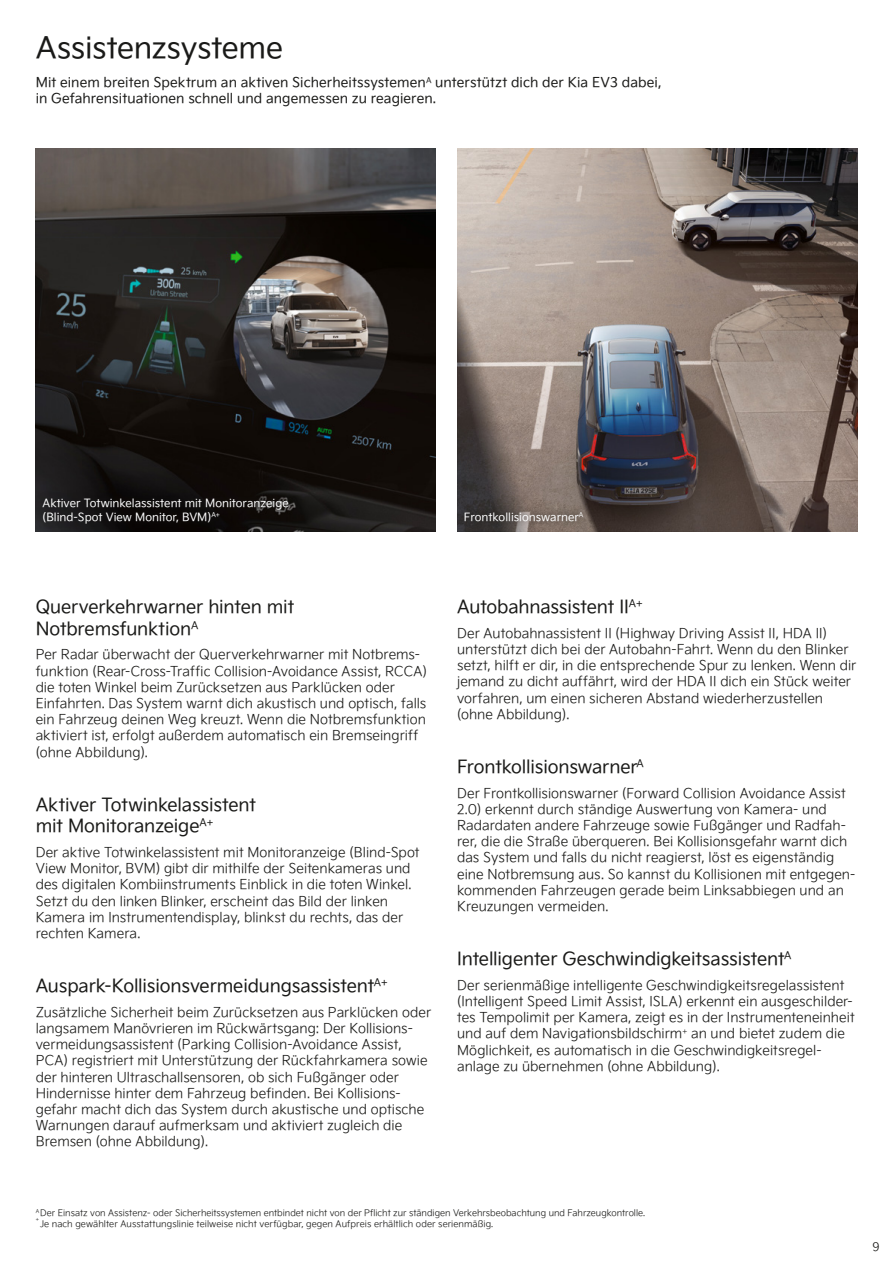
<style>
.page{position:relative;width:893px;height:1263px;background:#fff}
.page>*{position:absolute;margin:0;border:0;box-sizing:border-box;transform-origin:0 0}
.t1{font:29.4px "Kia Signature OTF Regular";letter-spacing:-.01em;color:#1a1a18}
.t2{font:18px/21.6px "Kia Signature OTF Regular";letter-spacing:-.005em;color:#1a1a18}
.t3{font:13.5px/16.2px "Kia Signature OTF Light";letter-spacing:.005em;color:#1a1a18}
.t4{font:13.5px/16.2px "Kia Signature OTF Regular";letter-spacing:.005em;color:#1a1a18}
.t5{font:12px "Kia Signature OTF Light";color:#1a1a18}
.t6{font:11.25px/13.5px "Kia Signature OTF Regular";color:#fff}
.t7{font:9px "Kia Signature OTF Light";color:#1a1a18}
.t8{font:5.25px "Kia Signature OTF Light";color:#1a1a18}
</style>
<div class="page">
<img style="left:36px;top:149px;width:400px;height:382px">
<img style="left:457px;top:149px;width:400px;height:382px">
<div style="left:35px;top:491px;width:261px;height:40px;background:#1a1a18;opacity:.75"></div>
<div style="left:456px;top:504px;width:135px;height:25px;background:#1a1a18;opacity:.75"></div>
<h1 class="t1" style="left:36px;top:26px;width:249px">Assistenzsysteme</h1>
<p class="t4" style="left:36px;top:73px;width:627px">Mit einem breiten Spektrum an aktiven Sicherheitssystemen<sup>A</sup> unterstützt dich der Kia EV3 dabei, in Gefahrensituationen schnell und angemessen zu reagieren.</p>
<p class="t6" style="left:43px;top:496px;width:248px">Aktiver Totwinkelassistent mit Monitoranzeige (Blind-Spot View Monitor, BVM)<sup>A+</sup></p>
<p class="t6" style="left:464px;top:509px;width:121px">Frontkollisionswarner<sup>A</sup></p>
<h2 class="t2" style="left:36px;top:595px;width:260px">Querverkehrwarner hinten mit<br>Notbremsfunktion<sup>A</sup></h2>
<p class="t3" style="left:36px;top:646px;width:393px">Per Radar überwacht der Querverkehrwarner mit Notbrems&shy;funktion (Rear-Cross-Traffic Collision-Avoidance Assist, RCCA) die toten Winkel beim Zurücksetzen aus Parklücken oder Einfahrten. Das System warnt dich akustisch und optisch, falls ein Fahrzeug deinen Weg kreuzt. Wenn die Notbremsfunktion aktiviert ist, erfolgt außerdem automatisch ein Bremseingriff (ohne Abbildung).</p>
<h2 class="t2" style="left:36px;top:792px;width:222px">Aktiver Totwinkelassistent mit Monitoranzeige<sup>A+</sup></h2>
<p class="t3" style="left:36px;top:843px;width:385px">Der aktive Totwinkelassistent mit Monitoranzeige (Blind-Spot View Monitor, BVM) gibt dir mithilfe der Seitenkameras und des digitalen Kombiinstruments Einblick in die toten Winkel.<br>Setzt du den linken Blinker, erscheint das Bild der linken Kamera im Instrumentendisplay, blinkst du rechts, das der rechten Kamera.</p>
<h2 class="t2" style="left:36px;top:974px;width:353px">Auspark-Kollisionsvermeidungsassistent<sup>A+</sup></h2>
<p class="t3" style="left:36px;top:1003px;width:397px">Zusätzliche Sicherheit beim Zurücksetzen aus Parklücken oder langsamem Manövrieren im Rückwärtsgang: Der Kollisions&shy;vermeidungsassistent (Parking Collision-Avoidance Assist, PCA) registriert mit Unterstützung der Rückfahrkamera sowie der hinteren Ultraschallsensoren, ob sich Fußgänger oder Hindernisse hinter dem Fahrzeug befinden. Bei Kollisions&shy;gefahr macht dich das System durch akustische und optische Warnungen darauf aufmerksam und aktiviert zugleich die Bremsen (ohne Abbildung).</p>
<h2 class="t2" style="left:457px;top:595px;width:187px">Autobahnassistent II<sup>A+</sup></h2>
<p class="t3" style="left:457px;top:624px;width:401px">Der Autobahnassistent II (Highway Driving Assist II, HDA II) unterstützt dich bei der Autobahn-Fahrt. Wenn du den Blinker setzt, hilft er dir, in die entsprechende Spur zu lenken. Wenn dir jemand zu dicht auffährt, wird der HDA II dich ein Stück weiter vorfahren, um einen sicheren Abstand wiederherzustellen (ohne Abbildung).</p>
<h2 class="t2" style="left:457px;top:755px;width:188px">Frontkollisionswarner<sup>A</sup></h2>
<p class="t3" style="left:457px;top:784px;width:400px">Der Frontkollisionswarner (Forward Collision Avoidance Assist 2.0) erkennt durch ständige Auswertung von Kamera- und Radardaten andere Fahrzeuge sowie Fußgänger und Radfah&shy;rer, die die Straße überqueren. Bei Kollisionsgefahr warnt dich das System und falls du nicht reagierst, löst es eigenständig eine Notbremsung aus. So kannst du Kollisionen mit entgegen&shy;kommenden Fahrzeugen gerade beim Linksabbiegen und an Kreuzungen vermeiden.</p>
<h2 class="t2" style="left:457px;top:947px;width:336px">Intelligenter Geschwindigkeitsassistent<sup>A</sup></h2>
<p class="t3" style="left:457px;top:976px;width:399px">Der serienmäßige intelligente Geschwindigkeitsregelassistent (Intelligent Speed Limit Assist, ISLA) erkennt ein ausgeschilder&shy;tes Tempolimit per Kamera, zeigt es in der Instrumenteneinheit und auf dem Navigationsbildschirm<sup>+</sup> an und bietet zudem die Möglichkeit, es automatisch in die Geschwindigkeitsregel&shy;anlage zu übernehmen (ohne Abbildung).</p>
<p class="t7" style="left:36px;top:1207px;width:611px"><sup>A</sup> Der Einsatz von Assistenz- oder Sicherheitssystemen entbindet nicht von der Pflicht zur ständigen Verkehrsbeobachtung und Fahrzeugkontrolle.</p>
<p class="t8" style="left:36px;top:1215px;width:5px">+</p>
<p class="t7" style="left:40px;top:1217px;width:455px">Je nach gewählter Ausstattungslinie teilweise nicht verfügbar, gegen Aufpreis erhältlich oder serienmäßig.</p>
<p class="t5" style="left:872px;top:1238px;width:9px">9</p>
</div>
